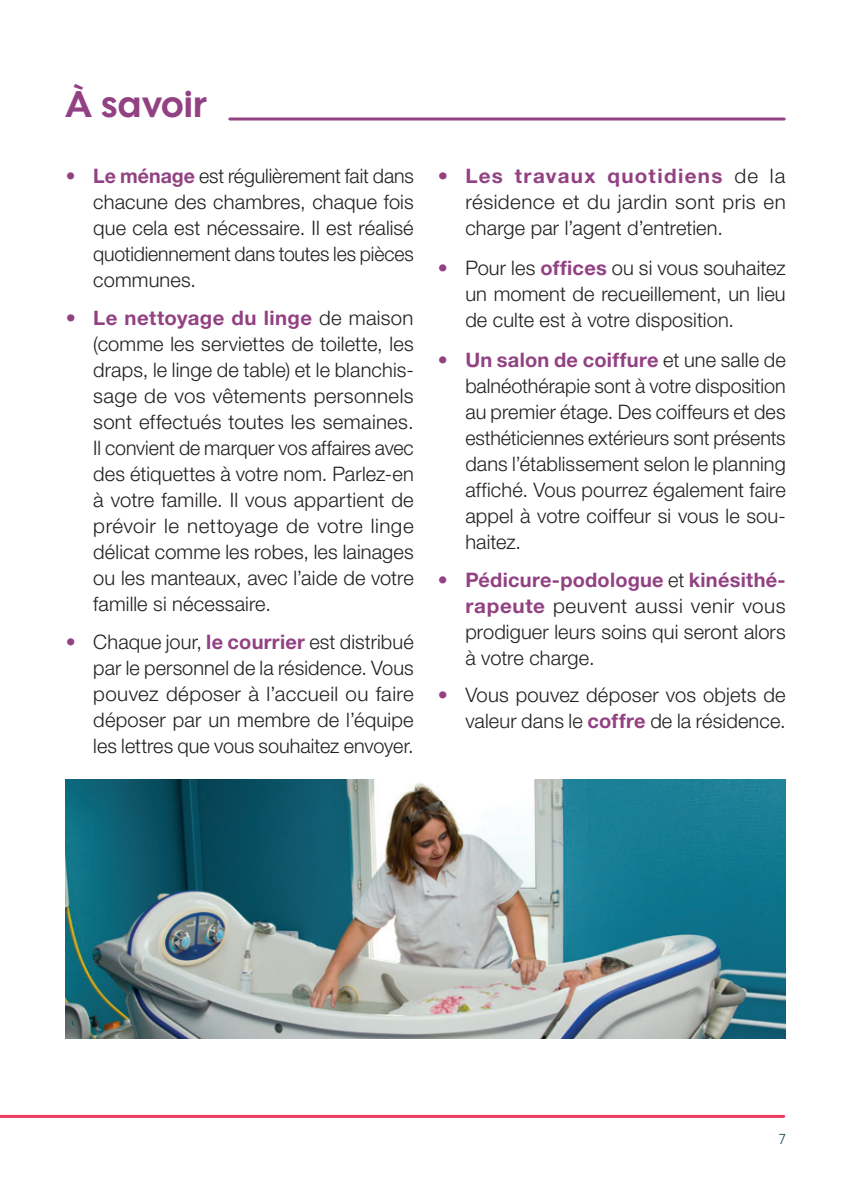
<style>
.page{position:relative;width:851px;height:1191px;background:#fff}
.page>*{position:absolute;margin:0;border:0;box-sizing:border-box;transform-origin:0 0}
.NEW_TITRE{font:700 36px "Wes FY";letter-spacing:.02em;color:#924183}
.TEXTE_COURANT___LETT{font:300 20px/26px "Helvetica Neue LT Std";letter-spacing:.005em;color:#231f20;text-align:justify}
.t1{font:14px "Wes FY";color:#174859}
.s1{color:#924183}
.s2{font-weight:700;color:#924183}
</style>
<div class="page">
<hr style="left:0;top:1115px;width:783px;height:3px;background:#ee3b60">
<hr style="left:230px;top:117px;width:554px;height:3px;background:#924183">
<img style="left:65px;top:780px;width:720px;height:258px">
<p class="NEW_TITRE" style="left:65px;top:81px;width:143px">À savoir</p>
<p class="TEXTE_COURANT___LETT" style="left:93px;top:163px;width:322px;text-indent:-28px"><span class="s1">•</span> <span class="s2">Le ménage</span> est régulièrement fait dans chacune des chambres, chaque fois que cela est nécessaire. Il est réalisé quotidiennement dans toutes les pièces communes.</p>
<p class="TEXTE_COURANT___LETT" style="left:93px;top:304px;width:322px;text-indent:-28px"><span class="s1">•</span> <span class="s2">Le nettoyage du linge</span> de maison (comme les serviettes de toilette, les draps, le linge de table) et le blanchis&shy;sage de vos vêtements personnels sont effectués toutes les semaines.<br>Il convient de marquer vos affaires avec des étiquettes à votre nom. Parlez-en à votre famille. Il vous appartient de prévoir le nettoyage de votre linge délicat comme les robes, les lainages ou les manteaux, avec l’aide de votre famille si nécessaire.</p>
<p class="TEXTE_COURANT___LETT" style="left:93px;top:628px;width:322px;text-indent:-28px"><span class="s1">•</span> Chaque jour, <span class="s2">le courrier</span> est distribué par le personnel de la résidence. Vous pouvez déposer à l’accueil ou faire déposer par un membre de l’équipe les lettres que vous souhaitez envoyer.</p>
<p class="TEXTE_COURANT___LETT" style="left:465px;top:163px;width:322px;text-indent:-28px"><span class="s1">•</span> <span class="s2">Les travaux quotidiens</span> de la résidence et du jardin sont pris en charge par l’agent d’entretien.</p>
<p class="TEXTE_COURANT___LETT" style="left:465px;top:254px;width:322px;text-indent:-28px"><span class="s1">•</span> Pour les <span class="s2">offices</span> ou si vous souhaitez un moment de recueillement, un lieu de culte est à votre disposition.</p>
<p class="TEXTE_COURANT___LETT" style="left:465px;top:346px;width:322px;text-indent:-28px"><span class="s1">•</span> <span class="s2">Un salon de coiffure</span> et une salle de balnéothérapie sont à votre disposition au premier étage. Des coiffeurs et des esthéticiennes extérieurs sont présents dans l’établissement selon le planning affiché. Vous pourrez également faire appel à votre coiffeur si vous le sou&shy;haitez.</p>
<p class="TEXTE_COURANT___LETT" style="left:465px;top:566px;width:322px;text-indent:-28px"><span class="s1">•</span> <span class="s2">Pédicure-podologue</span> et <span class="s2">kinésithé&shy;rapeute</span> peuvent aussi venir vous prodiguer leurs soins qui seront alors à votre charge.</p>
<p class="TEXTE_COURANT___LETT" style="left:437px;top:681px;width:349px;text-align:right"><span class="s1">•</span> Vous pouvez déposer vos objets de valeur dans le <span class="s2">coffre</span> de la résidence.</p>
<p class="t1" style="left:779px;top:1130px;width:8px">7</p>
</div>
